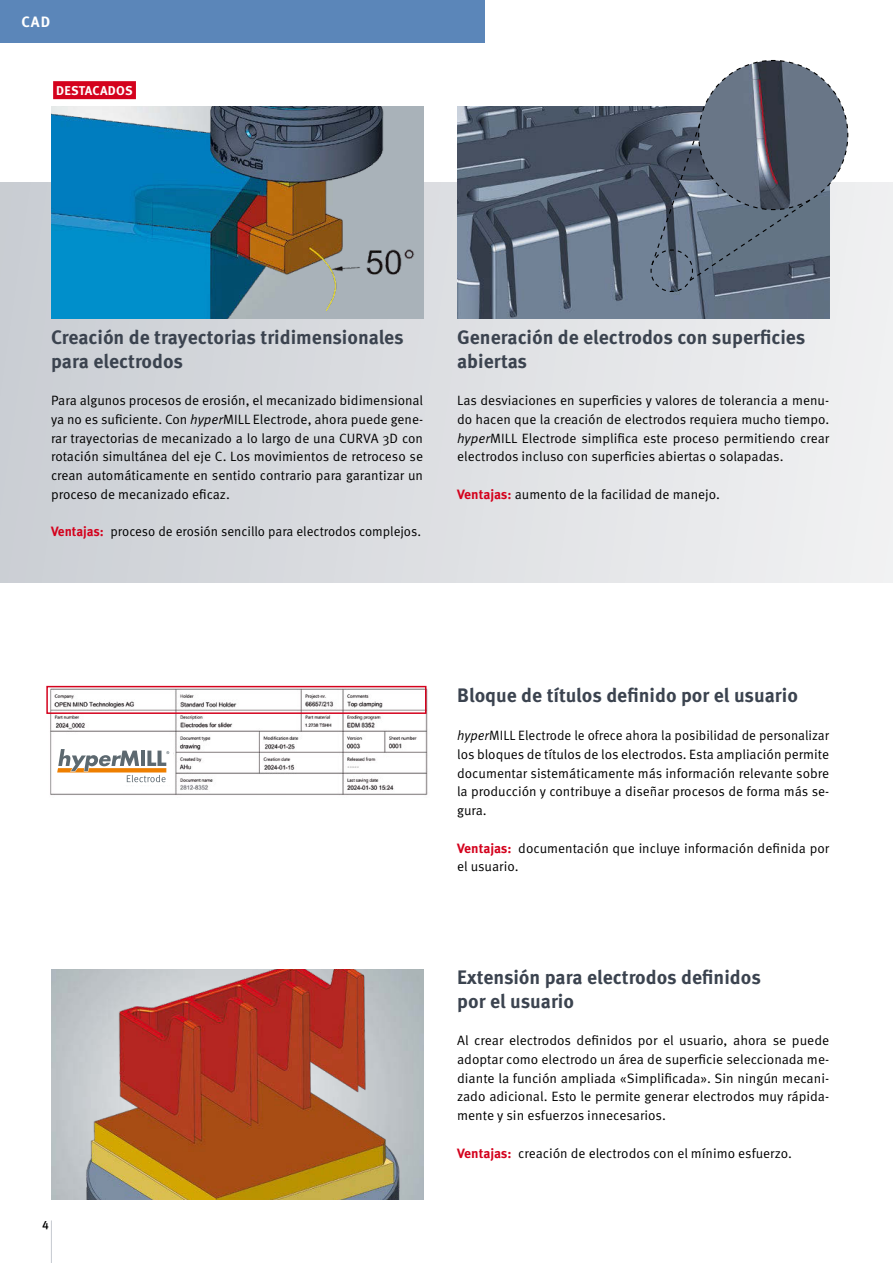
<style>
.page{position:relative;width:893px;height:1263px;background:#fff}
.page>*{position:absolute;margin:0;border:0;box-sizing:border-box;transform-origin:0 0}
.t1{font:700 19.5px/23.4px "Meta Pro";color:#3b434f}
.t2{font:700 15px "Meta Pro";color:#fff}
.t3{font:13.5px/18.8px "Meta Pro";color:#000;text-align:justify}
.t4{font:700 12.75px "Meta Pro";letter-spacing:.015em;color:#fff}
.t5{font:500 12px "Meta Pro";color:#000}
.s1{font-style:italic}
.s2{font-weight:700;color:#d4021d}
</style>
<div class="page">
<hr style="left:51px;top:1220px;width:1px;height:43px;background:#c5c9d0">
<div style="left:0;top:183px;width:893px;height:400px;background:linear-gradient(to right,#caced3,#f1f1f2)"></div>
<div style="left:0;top:0;width:485px;height:43px;background:#5b86b9"></div>
<div style="left:53px;top:81px;width:83px;height:18px;background:#d4021d"></div>
<img style="left:457px;top:106px;width:372px;height:213px">
<svg style="left:650px;top:60px;width:199px;height:233px;background:#76818f"></svg>
<img style="left:51px;top:106px;width:372px;height:213px">
<img style="left:67px;top:969px;width:345px;height:230px">
<img style="left:46px;top:685px;width:382px;height:110px">
<div style="left:46px;top:686px;width:380px;height:28px;border:2px solid #d4021d"></div>
<div style="left:55px;top:742px;width:118px;height:43px;background:#fff"></div>
<svg style="left:57px;top:749px;width:112px;height:33px"></svg>
<p class="t2" style="left:21px;top:12px;width:31px">CAD</p>
<p class="t4" style="left:56px;top:82px;width:78px">DESTACADOS</p>
<h1 class="t1" style="left:51px;top:326px;width:354px">Creación de trayectorias tridimensionales para electrodos</h1>
<p class="t3" style="left:51px;top:391px;width:374px">Para algunos procesos de erosión, el mecanizado bidimensional ya no es suficiente. Con <span class="s1">hyper</span>MILL Electrode, ahora puede gene&shy;rar trayectorias de mecanizado a lo largo de una CURVA 3D con rotación simultánea del eje C. Los movimientos de retroceso se crean automáticamente en sentido contrario para garantizar un proceso de mecanizado eficaz.</p>
<p class="t3" style="left:51px;top:523px;width:372px"><span class="s2">Ventajas:</span> proceso de erosión sencillo para electrodos complejos.</p>
<h1 class="t1" style="left:457px;top:326px;width:350px">Generación de electrodos con superficies abiertas</h1>
<p class="t3" style="left:457px;top:391px;width:374px">Las desviaciones en superficies y valores de tolerancia a menu&shy;do hacen que la creación de electrodos requiera mucho tiempo. <span class="s1">hyper</span>MILL Electrode simplifica este proceso permitiendo crear electrodos incluso con superficies abiertas o solapadas.</p>
<p class="t3" style="left:457px;top:485px;width:264px"><span class="s2">Ventajas:</span> aumento de la facilidad de manejo.</p>
<p class="t5" style="left:42px;top:1217px;width:8px">4</p>
<h1 class="t1" style="left:457px;top:684px;width:342px">Bloque de títulos definido por el usuario</h1>
<p class="t3" style="left:457px;top:726px;width:374px"><span class="s1">hyper</span>MILL Electrode le ofrece ahora la posibilidad de personalizar los bloques de títulos de los electrodos. Esta ampliación permite documentar sistemáticamente más información relevante sobre la producción y contribuye a diseñar procesos de forma más se&shy;gura.</p>
<p class="t3" style="left:457px;top:839px;width:374px"><span class="s2">Ventajas:</span> documentación que incluye información definida por el usuario.</p>
<h1 class="t1" style="left:457px;top:966px;width:305px">Extensión para electrodos definidos por el usuario</h1>
<p class="t3" style="left:457px;top:1031px;width:374px">Al crear electrodos definidos por el usuario, ahora se puede adoptar como electrodo un área de superficie seleccionada me&shy;diante la función ampliada «Simplificada». Sin ningún mecani&shy;zado adicional. Esto le permite generar electrodos muy rápida&shy;mente y sin esfuerzos innecesarios.</p>
<p class="t3" style="left:457px;top:1144px;width:336px"><span class="s2">Ventajas:</span> creación de electrodos con el mínimo esfuerzo.</p>
</div>
